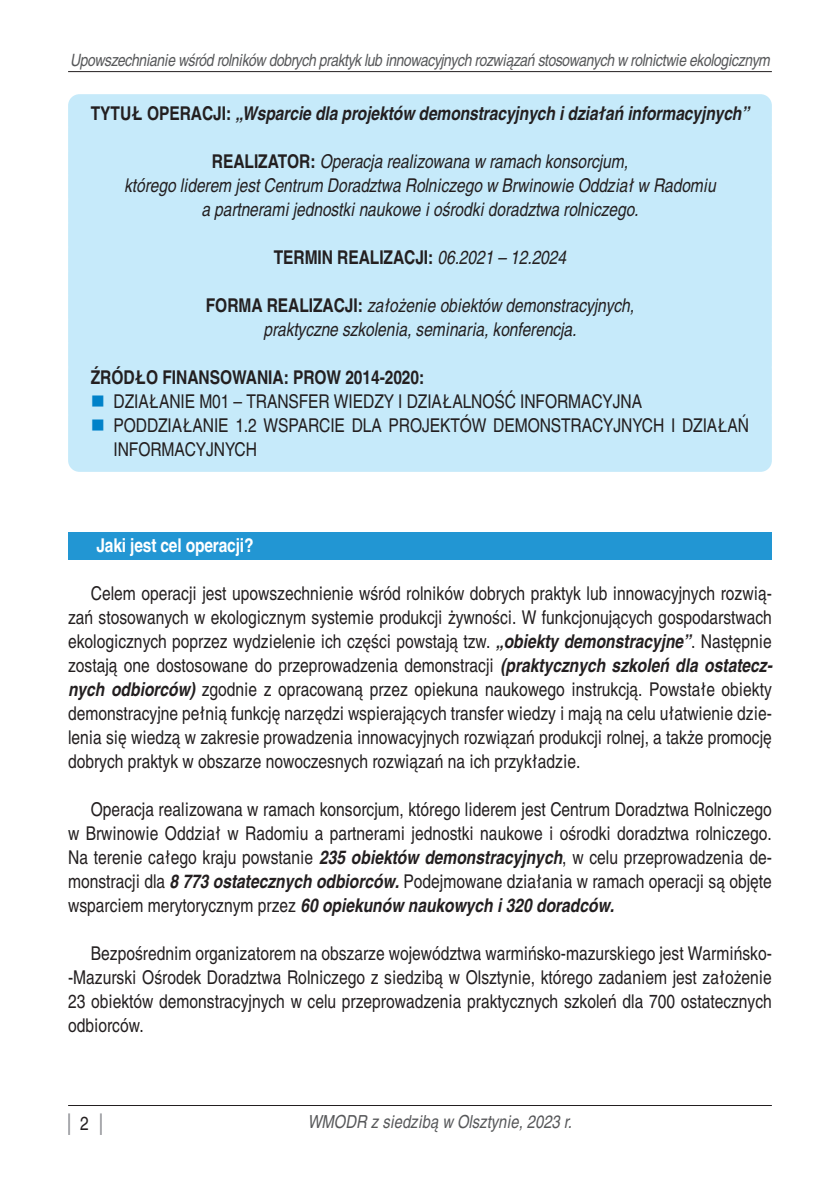
<style>
.page{position:relative;width:840px;height:1191px;background:#fff}
.page>*{position:absolute;margin:0;border:0;box-sizing:border-box;transform-origin:0 0}
.t1{font:19px/24px "Quasi Swiss Condensed";color:#231f20;text-align:justify}
.t2{font:italic 19px "Quasi Swiss Condensed";letter-spacing:-.005em;color:#231f20}
.t3{font:italic 700 19px "Quasi Swiss Condensed";letter-spacing:-.005em;color:#231f20}
.t4{font:700 19px "Quasi Swiss Condensed";letter-spacing:-.005em;color:#231f20}
.t5{font:700 19px "Quasi Swiss Condensed";letter-spacing:-.01em;color:#fff}
.t6{font:italic 18px "Quasi Swiss Condensed";color:#57585a}
.t7{font:italic 17px "Quasi Swiss Condensed";letter-spacing:-.025em;color:#57585a}
.s1{font-style:normal}
.s2{font-weight:700;font-style:normal}
.s3{font-weight:400;font-style:italic}
.s4{color:#0082c9}
.s5{font-weight:700;font-style:italic}
</style>
<div class="page">
<hr style="left:68px;top:71px;width:703px;height:1px;background:#231f20">
<hr style="left:68px;top:1105px;width:703px;height:1px;background:#231f20">
<hr style="left:68px;top:1113px;width:2px;height:22px;background:#a8a9ad">
<hr style="left:100px;top:1113px;width:2px;height:22px;background:#a8a9ad">
<div style="left:68px;top:94px;width:703px;height:42px;background:#c6eafa;border-radius:11px"></div>
<div style="left:68px;top:118px;width:703px;height:42px;background:#c6eafa;border-radius:11px"></div>
<div style="left:68px;top:142px;width:703px;height:42px;background:#c6eafa;border-radius:11px"></div>
<div style="left:68px;top:166px;width:703px;height:42px;background:#c6eafa;border-radius:11px"></div>
<div style="left:68px;top:190px;width:703px;height:42px;background:#c6eafa;border-radius:11px"></div>
<div style="left:68px;top:214px;width:703px;height:42px;background:#c6eafa;border-radius:11px"></div>
<div style="left:68px;top:238px;width:703px;height:42px;background:#c6eafa;border-radius:11px"></div>
<div style="left:68px;top:262px;width:703px;height:42px;background:#c6eafa;border-radius:11px"></div>
<div style="left:68px;top:286px;width:703px;height:42px;background:#c6eafa;border-radius:11px"></div>
<div style="left:68px;top:310px;width:703px;height:42px;background:#c6eafa;border-radius:11px"></div>
<div style="left:68px;top:334px;width:703px;height:42px;background:#c6eafa;border-radius:11px"></div>
<div style="left:68px;top:358px;width:703px;height:42px;background:#c6eafa;border-radius:11px"></div>
<div style="left:68px;top:382px;width:703px;height:42px;background:#c6eafa;border-radius:11px"></div>
<div style="left:68px;top:406px;width:703px;height:66px;background:#c6eafa;border-radius:11px"></div>
<div style="left:68px;top:532px;width:703px;height:27px;background:#2296d3"></div>
<p class="t7" style="left:70px;top:50px;width:700px">Upowszechnianie wśród rolników dobrych praktyk lub innowacyjnych rozwiązań stosowanych w rolnictwie ekologicznym</p>
<p class="t3" style="left:91px;top:102px;width:659px"><span class="s1">TYTUŁ OPERACJI:</span> „Wsparcie dla projektów demonstracyjnych i działań informacyjnych”</p>
<p class="t2" style="left:212px;top:150px;width:417px"><span class="s2">REALIZATOR:</span> Operacja realizowana w ramach konsorcjum,</p>
<p class="t2" style="left:124px;top:174px;width:592px">którego liderem jest Centrum Doradztwa Rolniczego w Brwinowie Oddział w Radomiu</p>
<p class="t2" style="left:201px;top:198px;width:438px">a partnerami jednostki naukowe i ośrodki doradztwa rolniczego.</p>
<p class="t4" style="left:274px;top:246px;width:293px">TERMIN REALIZACJI: <span class="s3">06.2021 – 12.2024</span></p>
<p class="t2" style="left:206px;top:294px;width:429px"><span class="s2">FORMA REALIZACJI:</span> założenie obiektów demonstracyjnych,</p>
<p class="t2" style="left:263px;top:318px;width:314px">praktyczne szkolenia, seminaria, konferencja.</p>
<p class="t4" style="left:91px;top:366px;width:335px">ŹRÓDŁO FINANSOWANIA: PROW 2014-2020:</p>
<p class="t1" style="left:91px;top:390px;width:552px"><span class="s4">■</span> DZIAŁANIE M01 – TRANSFER WIEDZY I DZIAŁALNOŚĆ INFORMACYJNA</p>
<p class="t1" style="left:113px;top:414px;width:636px;text-indent:-23px"><span class="s4">■</span> PODDZIAŁANIE 1.2 WSPARCIE DLA PROJEKTÓW DEMONSTRACYJNYCH I DZIAŁAŃ<br>INFORMACYJNYCH</p>
<p class="t5" style="left:96px;top:534px;width:158px">Jaki jest cel operacji?</p>
<p class="t1" style="left:68px;top:582px;width:705px;text-indent:23px">Celem operacji jest upowszechnienie wśród rolników dobrych praktyk lub innowacyjnych rozwią&shy;zań stosowanych w ekologicznym systemie produkcji żywności. W funkcjonujących gospodarstwach ekologicznych poprzez wydzielenie ich części powstają tzw. <span class="s5">„obiekty demonstracyjne”</span>. Następnie zostają one dostosowane do przeprowadzenia demonstracji <span class="s5">(praktycznych szkoleń dla ostatecz&shy;nych odbiorców)</span> zgodnie z opracowaną przez opiekuna naukowego instrukcją. Powstałe obiekty demonstracyjne pełnią funkcję narzędzi wspierających transfer wiedzy i mają na celu ułatwienie dzie&shy;lenia się wiedzą w zakresie prowadzenia innowacyjnych rozwiązań produkcji rolnej, a także promocję dobrych praktyk w obszarze nowoczesnych rozwiązań na ich przykładzie.</p>
<p class="t1" style="left:68px;top:798px;width:705px;text-indent:23px">Operacja realizowana w ramach konsorcjum, którego liderem jest Centrum Doradztwa Rolniczego w Brwinowie Oddział w Radomiu a partnerami jednostki naukowe i ośrodki doradztwa rolniczego.<br>Na terenie całego kraju powstanie <span class="s5">235 obiektów demonstracyjnych</span>, w celu przeprowadzenia de&shy;monstracji dla <span class="s5">8 773 ostatecznych odbiorców.</span> Podejmowane działania w ramach operacji są objęte wsparciem merytorycznym przez <span class="s5">60 opiekunów naukowych i 320 doradców.</span></p>
<p class="t1" style="left:68px;top:942px;width:705px;text-indent:23px">Bezpośrednim organizatorem na obszarze województwa warmińsko-mazurskiego jest Warmińsko--Mazurski Ośrodek Doradztwa Rolniczego z siedzibą w Olsztynie, którego zadaniem jest założenie 23 obiektów demonstracyjnych w celu przeprowadzenia praktycznych szkoleń dla 700 ostatecznych odbiorców.</p>
<p class="t1" style="left:80px;top:1111px;width:10px">2</p>
<p class="t6" style="left:307px;top:1110px;width:266px">WMODR z siedzibą w Olsztynie, 2023 r.</p>
</div>
